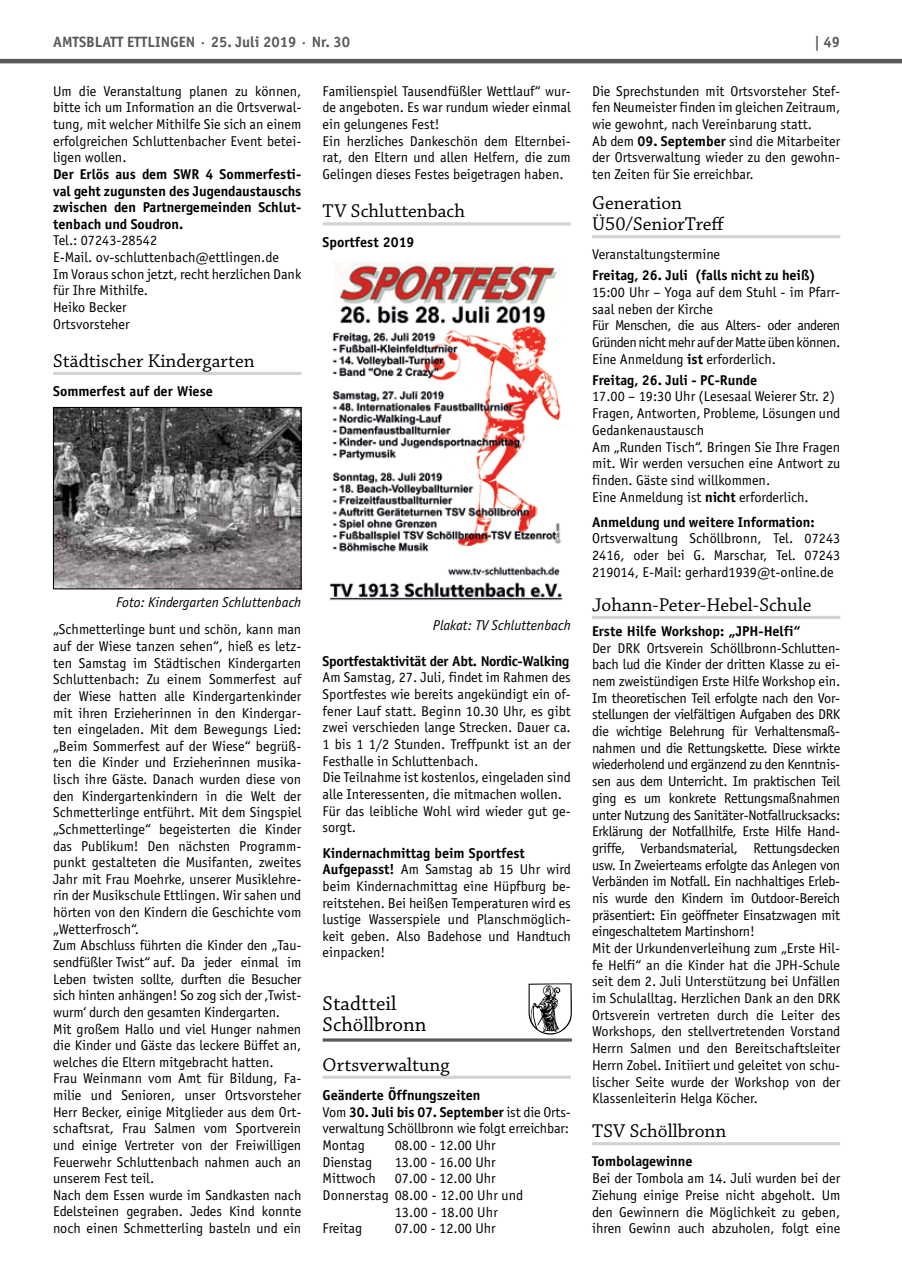
<style>
.page{position:relative;width:902px;height:1280px;background:#fff}
.page>*{position:absolute;margin:0;border:0;box-sizing:border-box;transform-origin:0 0}
.t1{font:21px/21px "Chaparral Pro";color:#000}
.t2{font:19.5px/21.1px "Chaparral Pro";color:#000}
.t3{font:700 15px "Officina Sans";color:#58595b}
.t4{font:14.25px/16.6px "Officina Sans";color:#000}
.t5{font:14.25px/16.6px "Officina Sans";letter-spacing:-.02em;color:#000}
.t6{font:700 14.25px/16.6px "Officina Sans";color:#000;text-align:justify}
.t7{font:14.25px/16.6px "Officina Sans";letter-spacing:-.03em;color:#000}
.t8{font:italic 14.25px "Officina Sans";color:#000}
.t9{font:700 14.25px "Officina Sans";letter-spacing:-.02em;color:#000}
.s1{font-weight:700}
</style>
<div class="page">
<hr style="left:0;top:59px;width:901px;height:4px;background:#58595b">
<hr style="left:53px;top:372px;width:248px;height:3px;background:#d1d3d4">
<img style="left:55px;top:409px;width:244px;height:178px">
<div style="left:53px;top:407px;width:248px;height:182px;border:1px solid #000"></div>
<hr style="left:322px;top:222px;width:248px;height:3px;background:#d1d3d4">
<hr style="left:322px;top:1076px;width:248px;height:3px;background:#d1d3d4">
<img style="left:329px;top:263px;width:234px;height:338px">
<svg style="left:528px;top:983px;width:44px;height:52px"></svg>
<svg style="left:322px;top:1038px;width:250px;height:4px"></svg>
<hr style="left:592px;top:235px;width:248px;height:3px;background:#d1d3d4">
<hr style="left:592px;top:616px;width:248px;height:3px;background:#d1d3d4">
<hr style="left:592px;top:1142px;width:248px;height:3px;background:#d1d3d4">
<p class="t3" style="left:53px;top:32px;width:298px">Amtsblatt Ettlingen · 25. Juli 2019 · Nr. 30</p>
<p class="t3" style="left:814px;top:32px;width:28px">| 49</p>
<p class="t4" style="left:53px;top:83px;width:250px;text-align:justify">Um die Veranstaltung planen zu können, bitte ich um Information an die Ortsverwal&shy;tung, mit welcher Mithilfe Sie sich an einem erfolgreichen Schluttenbacher Event betei&shy;ligen wollen.</p>
<p class="t6" style="left:53px;top:166px;width:250px">Der Erlös aus dem SWR 4 Sommerfesti&shy;val geht zugunsten des Jugendaustauschs zwischen den Partnergemeinden Schlut&shy;tenbach und Soudron.</p>
<p class="t4" style="left:53px;top:232px;width:249px">Tel.: 07243-28542<br>E-Mail. ov-schluttenbach@ettlingen.de<br>Im Voraus schon jetzt, recht herzlichen Dank für Ihre Mithilfe.<br>Heiko Becker<br>Ortsvorsteher</p>
<h2 class="t2" style="left:53px;top:351px;width:203px">Städtischer Kindergarten</h2>
<p class="t6" style="left:53px;top:383px;width:161px">Sommerfest auf der Wiese</p>
<p class="t4" style="left:322px;top:83px;width:250px">Familienspiel Tausendfüßler Wettlauf“ wur&shy;de angeboten. Es war rundum wieder einmal ein gelungenes Fest!<br>Ein herzliches Dankeschön dem Elternbei&shy;rat, den Eltern und allen Helfern, die zum Gelingen dieses Festes beigetragen haben.</p>
<h2 class="t2" style="left:322px;top:201px;width:144px">TV Schluttenbach</h2>
<p class="t6" style="left:322px;top:233px;width:93px">Sportfest 2019</p>
<p class="t4" style="left:592px;top:83px;width:250px">Die Sprechstunden mit Ortsvorsteher Stef&shy;fen Neumeister finden im gleichen Zeitraum, wie gewohnt, nach Vereinbarung statt.<br>Ab dem <span class="s1">09. September</span> sind die Mitarbeiter der Ortsverwaltung wieder zu den gewohn&shy;ten Zeiten für Sie erreichbar.</p>
<h2 class="t2" style="left:592px;top:193px;width:134px">Generation<br>Ü50/SeniorTreff</h2>
<p class="t4" style="left:592px;top:246px;width:130px">Veranstaltungstermine</p>
<p class="t6" style="left:592px;top:267px;width:225px">Freitag, 26. Juli (falls nicht zu heiß)</p>
<p class="t7" style="left:592px;top:284px;width:250px">15:00 Uhr – Yoga auf dem Stuhl - im Pfarr&shy;saal neben der Kirche<br>Für Menschen, die aus Alters- oder anderen Gründen nicht mehr auf der Matte üben können.<br>Eine Anmeldung <span class="s1">ist</span> erforderlich.</p>
<p class="t6" style="left:592px;top:371px;width:167px">Freitag, 26. Juli - PC-Runde</p>
<p class="t4" style="left:592px;top:388px;width:250px">17.00 – 19:30 Uhr (Lesesaal Weierer Str. 2)<br>Fragen, Antworten, Probleme, Lösungen und Gedankenaustausch<br>Am „Runden Tisch“. Bringen Sie Ihre Fragen mit. Wir werden versuchen eine Antwort zu finden. Gäste sind willkommen.<br>Eine Anmeldung ist <span class="s1">nicht</span> erforderlich.</p>
<p class="t6" style="left:592px;top:513px;width:224px">Anmeldung und weitere Information:</p>
<p class="t4" style="left:592px;top:530px;width:250px;text-align:justify">Ortsverwaltung Schöllbronn, Tel. 07243<br>2416, oder bei G. Marschar, Tel. 07243<br>219014, E-Mail: gerhard1939@t-online.de</p>
<h2 class="t2" style="left:592px;top:595px;width:221px">Johann-Peter-Hebel-Schule</h2>
<p class="t6" style="left:592px;top:623px;width:210px">Erste Hilfe Workshop: „JPH-Helfi“</p>
<p class="t5" style="left:592px;top:639px;width:250px">Der DRK Ortsverein Schöllbronn-Schlutten&shy;bach lud die Kinder der dritten Klasse zu ei&shy;nem zweistündigen Erste Hilfe Workshop ein.<br>Im theoretischen Teil erfolgte nach den Vor&shy;stellungen der vielfältigen Aufgaben des DRK die wichtige Belehrung für Verhaltensmaß&shy;nahmen und die Rettungskette. Diese wirkte wiederholend und ergänzend zu den Kenntnis&shy;sen aus dem Unterricht. Im praktischen Teil ging es um konkrete Rettungsmaßnahmen unter Nutzung des Sanitäter-Notfallrucksacks:<br>Erklärung der Notfallhilfe, Erste Hilfe Hand&shy;griffe, Verbandsmaterial, Rettungsdecken usw. In Zweierteams erfolgte das Anlegen von Verbänden im Notfall. Ein nachhaltiges Erleb&shy;nis wurde den Kindern im Outdoor-Bereich präsentiert: Ein geöffneter Einsatzwagen mit eingeschaltetem Martinshorn!<br>Mit der Urkundenverleihung zum „Erste Hil&shy;fe Helfi“ an die Kinder hat die JPH-Schule seit dem 2. Juli Unterstützung bei Unfällen im Schulalltag. Herzlichen Dank an den DRK Ortsverein vertreten durch die Leiter des Workshops, den stellvertretenden Vorstand Herrn Salmen und den Bereitschaftsleiter Herrn Zobel. Initiiert und geleitet von schu&shy;lischer Seite wurde der Workshop von der Klassenleiterin Helga Köcher.</p>
<h2 class="t2" style="left:592px;top:1121px;width:136px">TSV Schöllbronn</h2>
<p class="t6" style="left:592px;top:1153px;width:102px">Tombolagewinne</p>
<p class="t4" style="left:592px;top:1170px;width:250px;text-align:justify">Bei der Tombola am 14. Juli wurden bei der Ziehung einige Preise nicht abgeholt. Um den Gewinnern die Möglichkeit zu geben, ihren Gewinn auch abzuholen, folgt eine</p>
<p class="t8" style="left:116px;top:594px;width:187px">Foto: Kindergarten Schluttenbach</p>
<p class="t4" style="left:53px;top:621px;width:250px">„Schmetterlinge bunt und schön, kann man auf der Wiese tanzen sehen“, hieß es letz&shy;ten Samstag im Städtischen Kindergarten Schluttenbach: Zu einem Sommerfest auf der Wiese hatten alle Kindergartenkinder mit ihren Erzieherinnen in den Kindergar&shy;ten eingeladen. Mit dem Bewegungs Lied: „Beim Sommerfest auf der Wiese“ begrüß&shy;ten die Kinder und Erzieherinnen musika&shy;lisch ihre Gäste. Danach wurden diese von den Kindergartenkindern in die Welt der Schmetterlinge entführt. Mit dem Singspiel „Schmetterlinge“ begeisterten die Kinder das Publikum! Den nächsten Programm&shy;punkt gestalteten die Musifanten, zweites Jahr mit Frau Moehrke, unserer Musiklehre&shy;rin der Musikschule Ettlingen. Wir sahen und hörten von den Kindern die Geschichte vom „Wetterfrosch“.<br>Zum Abschluss führten die Kinder den „Tau&shy;sendfüßler Twist“ auf. Da jeder einmal im Leben twisten sollte, durften die Besucher sich hinten anhängen! So zog sich der ‚Twist&shy;wurm‘ durch den gesamten Kindergarten.<br>Mit großem Hallo und viel Hunger nahmen die Kinder und Gäste das leckere Büffet an, welches die Eltern mitgebracht hatten.<br>Frau Weinmann vom Amt für Bildung, Fa&shy;milie und Senioren, unser Ortsvorsteher Herr Becker, einige Mitglieder aus dem Ort&shy;schaftsrat, Frau Salmen vom Sportverein und einige Vertreter von der Freiwilligen Feuerwehr Schluttenbach nahmen auch an unserem Fest teil.<br>Nach dem Essen wurde im Sandkasten nach Edelsteinen gegraben. Jedes Kind konnte noch einen Schmetterling basteln und ein</p>
<p class="t8" style="left:433px;top:617px;width:139px">Plakat: TV Schluttenbach</p>
<p class="t9" style="left:322px;top:652px;width:248px">Sportfestaktivität der Abt. Nordic-Walking</p>
<p class="t4" style="left:322px;top:669px;width:250px">Am Samstag, 27. Juli, findet im Rahmen des Sportfestes wie bereits angekündigt ein of&shy;fener Lauf statt. Beginn 10.30 Uhr, es gibt zwei verschieden lange Strecken. Dauer ca.<br>1 bis 1 1/2 Stunden. Treffpunkt ist an der Festhalle in Schluttenbach.<br>Die Teilnahme ist kostenlos, eingeladen sind alle Interessenten, die mitmachen wollen.<br>Für das leibliche Wohl wird wieder gut ge&shy;sorgt.</p>
<p class="t4" style="left:322px;top:844px;width:250px"><span class="s1">Kindernachmittag beim Sportfest Aufgepasst!</span> Am Samstag ab 15 Uhr wird beim Kindernachmittag eine Hüpfburg be&shy;reitstehen. Bei heißen Temperaturen wird es lustige Wasserspiele und Planschmöglich&shy;keit geben. Also Badehose und Handtuch einpacken!</p>
<h1 class="t1" style="left:322px;top:993px;width:105px">Stadtteil<br>Schöllbronn</h1>
<h2 class="t2" style="left:322px;top:1054px;width:128px">Ortsverwaltung</h2>
<p class="t4" style="left:322px;top:1087px;width:250px"><span class="s1">Geänderte Öffnungszeiten<br></span>Vom <span class="s1">30. Juli bis 07. September</span> ist die Orts&shy;verwaltung Schöllbronn wie folgt erreichbar:<br>Montag</p>
<p class="t4" style="left:394px;top:1137px;width:102px">08.00 - 12.00 Uhr</p>
<p class="t4" style="left:322px;top:1153px;width:51px">Dienstag</p>
<p class="t4" style="left:394px;top:1153px;width:102px">13.00 - 16.00 Uhr</p>
<p class="t4" style="left:322px;top:1170px;width:55px">Mittwoch</p>
<p class="t4" style="left:394px;top:1170px;width:102px">07.00 - 12.00 Uhr</p>
<p class="t4" style="left:322px;top:1187px;width:202px">Donnerstag 08.00 - 12.00 Uhr und</p>
<p class="t4" style="left:394px;top:1203px;width:105px">13.00 - 18.00 Uhr</p>
<p class="t4" style="left:322px;top:1220px;width:41px">Freitag</p>
<p class="t4" style="left:394px;top:1220px;width:102px">07.00 - 12.00 Uhr</p>
</div>
